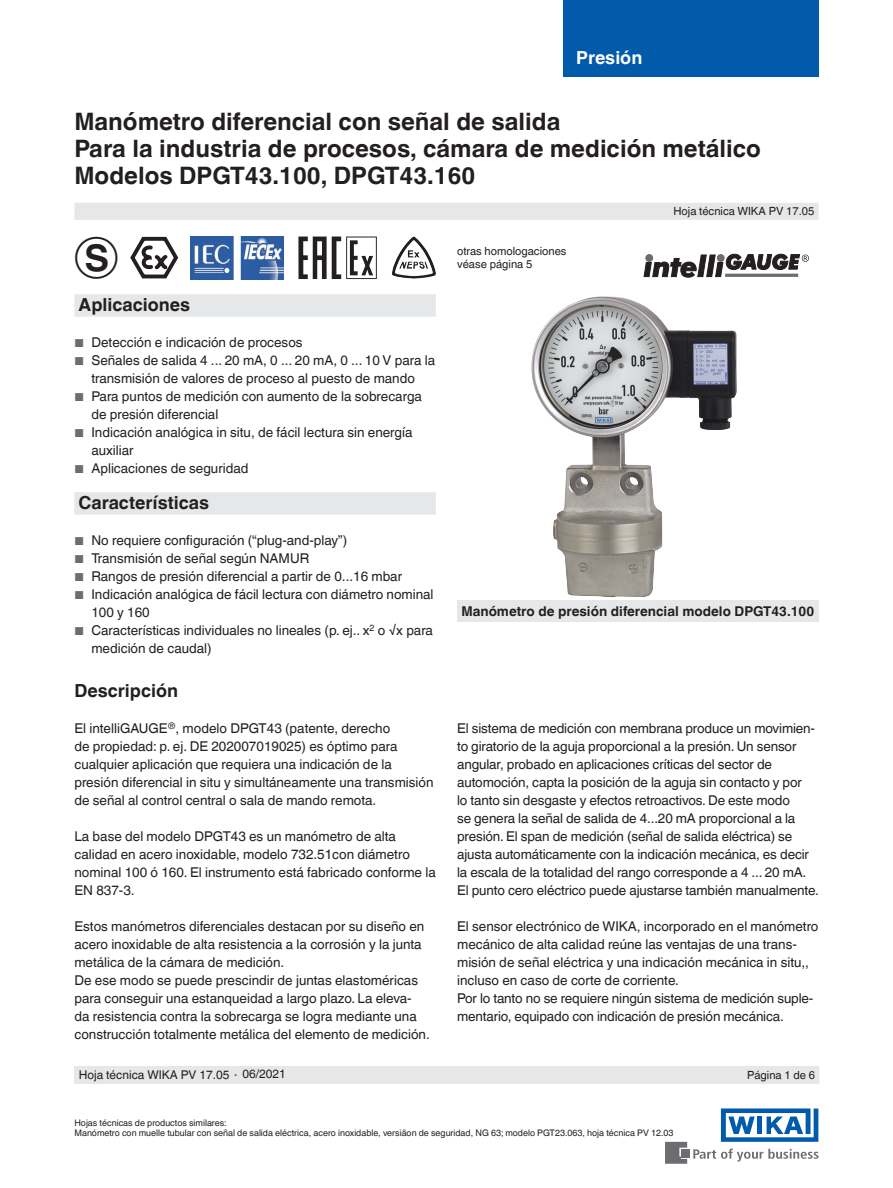
<style>
.page{position:relative;width:893px;height:1188px;background:#fff}
.page>*{position:absolute;margin:0;border:0;box-sizing:border-box;transform-origin:0 0}
.t1{font:46.5px "Wika";color:#231f20}
.t2{font:700 24px/27px "Helvetica World";color:#231f20}
.t3{font:700 18px "Helvetica World";color:#231f20}
.t4{font:700 18px "Helvetica World";color:#fff}
.t5{font:13.5px/18px "Helvetica World";color:#231f20}
.t6{font:700 13.5px "Helvetica World";color:#231f20}
.t7{font:12px "Helvetica World";color:#231f20}
.t8{font:11.25px/13.5px "Helvetica World";color:#231f20}
.t9{font:9px/10.5px "Helvetica World";color:#231f20}
.s1{font-size:11.55px;color:#6c6d70}
.s2{font-size:11.25px}
</style>
<div class="page">
<svg style="left:693px;top:1149px;width:126px;height:13px"></svg>
<div style="left:682px;top:1150px;width:8px;height:8px;background:#6c6d70"></div>
<svg style="left:665px;top:1142px;width:22px;height:22px"></svg>
<svg style="left:721px;top:1108px;width:97px;height:34px"></svg>
<div style="left:563px;top:0;width:256px;height:76px;background:#015aaa"></div>
<div style="left:74px;top:203px;width:745px;height:17px;background:#e6e7e9"></div>
<div style="left:74px;top:1066px;width:745px;height:18px;background:#e6e7e9"></div>
<img style="left:531px;top:297px;width:206px;height:300px">
<div style="left:74px;top:294px;width:362px;height:23px;background:#e6e7e9"></div>
<div style="left:74px;top:492px;width:362px;height:23px;background:#e6e7e9"></div>
<div style="left:457px;top:601px;width:361px;height:21px;background:#e6e7e9"></div>
<svg style="left:643px;top:254px;width:166px;height:24px"></svg>
<div style="left:646px;top:255px;width:7px;height:6px;background:#6c6d70;border-radius:50%"></div>
<div style="left:645px;top:254px;width:8px;height:8px;border:1px solid #6c6d70;border-radius:50%"></div>
<hr style="left:725px;top:274px;width:73px;height:3px;background:#6c6d70">
<div style="left:717px;top:255px;width:7px;height:6px;background:#6c6d70;border-radius:50%"></div>
<div style="left:717px;top:254px;width:7px;height:8px;border:1px solid #6c6d70;border-radius:50%"></div>
<svg style="left:130px;top:237px;width:49px;height:42px"></svg>
<svg style="left:298px;top:237px;width:79px;height:42px"></svg>
<img style="left:191px;top:237px;width:92px;height:42px">
<img style="left:397px;top:237px;width:16px;height:21px">
<h3 class="t4" style="left:576px;top:47px;width:68px">Presión</h3>
<h2 class="t2" style="left:74px;top:108px;width:688px">Manómetro diferencial con señal de salida<br>Para la industria de procesos, cámara de medición metálico<br>Modelos DPGT43.100, DPGT43.160</h2>
<h1 class="t1" style="left:74px;top:234px;width:46px">k</h1>
<h3 class="t3" style="left:79px;top:295px;width:113px">Aplicaciones</h3>
<p class="t5" style="left:74px;top:334px;width:230px"><span class="s1">■</span> Detección e indicación de procesos</p>
<p class="t5" style="left:74px;top:352px;width:362px;text-align:center"><span class="s1">■</span> Señales de salida 4 ... 20 mA, 0 ... 20 mA, 0 ... 10 V para la transmisión de valores de proceso al puesto de mando</p>
<p class="t5" style="left:91px;top:388px;width:332px;text-indent:-17px"><span class="s1">■</span> Para puntos de medición con aumento de la sobrecarga de presión diferencial</p>
<p class="t5" style="left:91px;top:424px;width:323px;text-indent:-17px"><span class="s1">■</span> Indicación analógica in situ, de fácil lectura sin energía auxiliar</p>
<p class="t5" style="left:74px;top:460px;width:176px"><span class="s1">■</span> Aplicaciones de seguridad</p>
<h3 class="t3" style="left:79px;top:493px;width:132px">Características</h3>
<p class="t5" style="left:74px;top:532px;width:274px"><span class="s1">■</span> No requiere configuración (“plug-and-play”)</p>
<p class="t5" style="left:74px;top:550px;width:237px"><span class="s1">■</span> Transmisión de señal según NAMUR</p>
<p class="t5" style="left:74px;top:568px;width:329px"><span class="s1">■</span> Rangos de presión diferencial a partir de 0...16 mbar</p>
<p class="t5" style="left:91px;top:586px;width:344px;text-indent:-17px"><span class="s1">■</span> Indicación analógica de fácil lectura con diámetro nominal<br>100 y 160</p>
<p class="t5" style="left:91px;top:622px;width:343px;text-indent:-17px"><span class="s1">■</span> Características individuales no lineales (p. ej.. x<sup>2</sup> o √x para medición de caudal)</p>
<h3 class="t3" style="left:74px;top:680px;width:105px">Descripción</h3>
<p class="t5" style="left:74px;top:719px;width:361px">El intelliGAUGE<sup>®</sup>, modelo DPGT43 (patente, derecho<br>de propiedad: p. ej. DE 202007019025) es óptimo para cualquier aplicación que requiera una indicación de la presión diferencial in situ y simultáneamente una transmisión de señal al control central o sala de mando remota.</p>
<p class="t5" style="left:74px;top:827px;width:363px">La base del modelo DPGT43 es un manómetro de alta calidad en acero inoxidable, modelo 732.51con diámetro nominal 100 ó 160. El instrumento está fabricado conforme la EN 837-3.</p>
<p class="t5" style="left:74px;top:917px;width:357px">Estos manómetros diferenciales destacan por su diseño en acero inoxidable de alta resistencia a la corrosión y la junta metálica de la cámara de medición.<br>De ese modo se puede prescindir de juntas elastoméricas para conseguir una estanqueidad a largo plazo. La eleva&shy;da resistencia contra la sobrecarga se logra mediante una construcción totalmente metálica del elemento de medición.</p>
<p class="t7" style="left:79px;top:1068px;width:209px">Hoja técnica WIKA PV 17.05 <span class="s2">∙</span> 06/2021</p>
<p class="t8" style="left:457px;top:244px;width:111px">otras homologaciones véase página 5</p>
<p class="t8" style="left:673px;top:205px;width:142px">Hoja técnica WIKA PV 17.05</p>
<p class="t6" style="left:461px;top:604px;width:354px">Manómetro de presión diferencial modelo DPGT43.100</p>
<p class="t5" style="left:457px;top:719px;width:363px">El sistema de medición con membrana produce un movimien&shy;to giratorio de la aguja proporcional a la presión. Un sensor angular, probado en aplicaciones críticas del sector de automoción, capta la posición de la aguja sin contacto y por<br>lo tanto sin desgaste y efectos retroactivos. De este modo<br>se genera la señal de salida de 4...20 mA proporcional a la presión. El span de medición (señal de salida eléctrica) se ajusta automáticamente con la indicación mecánica, es decir la escala de la totalidad del rango corresponde a 4 ... 20 mA.<br>El punto cero eléctrico puede ajustarse también manualmente.</p>
<p class="t5" style="left:457px;top:917px;width:363px">El sensor electrónico de WIKA, incorporado en el manómetro mecánico de alta calidad reúne las ventajas de una trans&shy;misión de señal eléctrica y una indicación mecánica in situ,, incluso en caso de corte de corriente.<br>Por lo tanto no se requiere ningún sistema de medición suple&shy;mentario, equipado con indicación de presión mecánica.</p>
<p class="t8" style="left:747px;top:1069px;width:69px">Página 1 de 6</p>
<p class="t9" style="left:74px;top:1117px;width:601px">Hojas técnicas de productos similares:<br>Manómetro con muelle tubular con señal de salida eléctrica, acero inoxidable, versiäon de seguridad, NG 63; modelo PGT23.063, hoja técnica PV 12.03</p>
</div>
